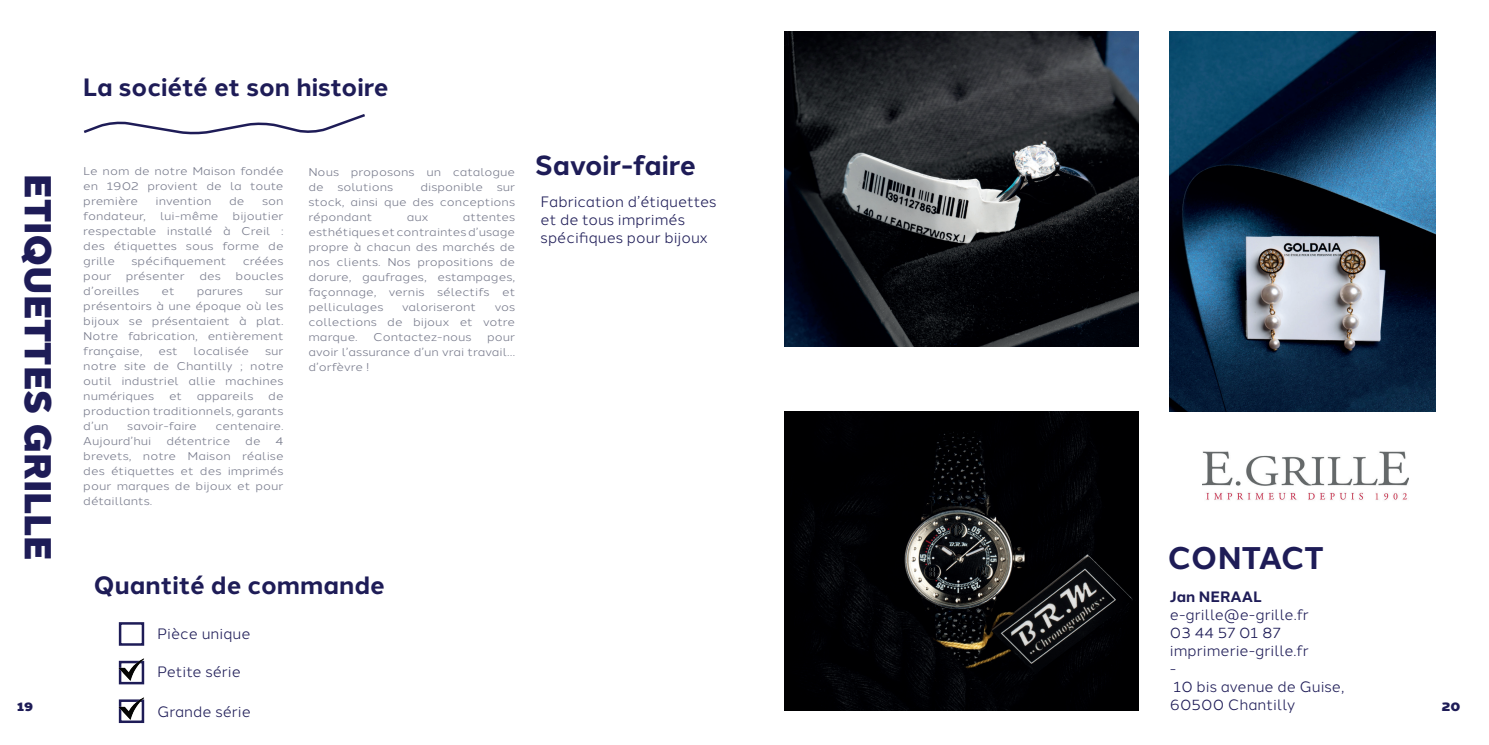
<style>
.page{position:relative;width:1489px;height:745px;background:#fff}
.page>*{position:absolute;margin:0;border:0;box-sizing:border-box;transform-origin:0 0}
.t1{font:900 37.5px "Halcom";color:#1e1c57}
.t2{font:700 31.25px "Halcom";letter-spacing:-.005em;color:#1e1c57}
.t3{font:700 27.5px "Halcom";color:#1e1c57}
.t4{font:700 25px "Halcom";color:#1e1c57}
.t5{font:15px/18px "Halcom";color:#1e1c57}
.t6{font:700 15px "Halcom";color:#1e1c57}
.t7{font:900 12.38px "Halcom";color:#1e1c57;scale:1.11 1}
.t8{font:11.25px/15px "Halcom";color:#797c8d;text-align:justify;scale:1.11 1}
</style>
<div class="page">
<svg style="left:83px;top:114px;width:282px;height:21px"></svg>
<div style="left:119px;top:621px;width:25px;height:24px;border:2px solid #1e1c57"></div>
<div style="left:119px;top:660px;width:25px;height:24px;border:2px solid #1e1c57"></div>
<img style="left:118px;top:697px;width:27px;height:25px">
<img style="left:118px;top:658px;width:27px;height:25px">
<img style="left:1169px;top:31px;width:266px;height:380px">
<img style="left:1202px;top:451px;width:206px;height:50px">
<img style="left:784px;top:31px;width:354px;height:315px">
<img style="left:784px;top:411px;width:354px;height:298px">
<p class="t4" style="left:83px;top:67px;width:307px">La société et son histoire</p>
<p class="t3" style="left:535px;top:143px;width:162px">Savoir-faire</p>
<p class="t5" style="left:540px;top:191px;width:177px">Fabrication d’étiquettes et de tous imprimés</p>
<p class="t5" style="left:540px;top:227px;width:169px">spécifiques pour bijoux</p>
<p class="t8" style="left:83px;top:162px;width:182px">Le nom de notre Maison fondée en 1902 provient de la toute première</p>
<p class="t8" style="left:308px;top:163px;width:188px">Nous proposons un catalogue de solutions</p>
<p class="t1" style="left:68px;top:174px;width:388px;rotate:90deg">ETIQUETTES GRILLE</p>
<p class="t8" style="left:308px;top:178px;width:188px;text-indent:112px">disponible sur stock, ainsi que des conceptions répondant</p>
<p class="t8" style="left:155px;top:192px;width:52px">invention</p>
<p class="t8" style="left:229px;top:192px;width:15px">de</p>
<p class="t8" style="left:83px;top:192px;width:182px;text-indent:179px">son fondateur, lui-même bijoutier respectable installé à Creil : des étiquettes sous forme de grille</p>
<p class="t8" style="left:308px;top:208px;width:188px;text-indent:154px">attentes esthétiques et contraintes d’usage propre à chacun des marchés de nos clients. Nos propositions de dorure, gaufrages, estampages, façonnage, vernis sélectifs et pelliculages</p>
<p class="t8" style="left:407px;top:208px;width:21px">aux</p>
<p class="t8" style="left:131px;top:252px;width:87px">spécifiquement</p>
<p class="t8" style="left:243px;top:252px;width:38px">créées</p>
<p class="t8" style="left:83px;top:267px;width:27px">pour</p>
<p class="t8" style="left:126px;top:267px;width:55px">présenter</p>
<p class="t8" style="left:199px;top:267px;width:21px">des</p>
<p class="t8" style="left:235px;top:267px;width:45px">boucles</p>
<p class="t8" style="left:83px;top:282px;width:52px">d’oreilles</p>
<p class="t8" style="left:161px;top:282px;width:13px">et</p>
<p class="t8" style="left:197px;top:282px;width:43px">parures</p>
<p class="t8" style="left:83px;top:282px;width:182px;text-indent:182px">sur présentoirs à une époque où les bijoux se présentaient à plat.<br>Notre fabrication, entièrement française,</p>
<p class="t8" style="left:402px;top:298px;width:68px">valoriseront</p>
<p class="t8" style="left:308px;top:298px;width:188px;text-indent:186px">vos collections de bijoux et votre marque.</p>
<p class="t8" style="left:373px;top:328px;width:90px">Contactez-nous</p>
<p class="t8" style="left:308px;top:328px;width:188px;text-indent:179px">pour avoir l’assurance d’un vrai travail… d’orfèvre !</p>
<p class="t8" style="left:158px;top:342px;width:19px">est</p>
<p class="t8" style="left:194px;top:342px;width:52px">localisée</p>
<p class="t8" style="left:83px;top:342px;width:182px;text-indent:182px">sur notre site de Chantilly ; notre outil industriel allie machines numériques</p>
<p class="t8" style="left:169px;top:387px;width:13px">et</p>
<p class="t8" style="left:197px;top:387px;width:53px">appareils</p>
<p class="t8" style="left:83px;top:387px;width:182px;text-indent:185px">de production traditionnels, garants d’un</p>
<p class="t8" style="left:127px;top:417px;width:64px">savoir-faire</p>
<p class="t8" style="left:215px;top:417px;width:63px">centenaire.</p>
<p class="t8" style="left:83px;top:432px;width:63px">Aujourd’hui</p>
<p class="t8" style="left:166px;top:432px;width:59px">détentrice</p>
<p class="t8" style="left:245px;top:432px;width:15px">de</p>
<p class="t8" style="left:83px;top:432px;width:182px;text-indent:192px">4 brevets, notre Maison réalise des étiquettes et des imprimés pour marques de bijoux et pour détaillants.</p>
<p class="t2" style="left:1167px;top:532px;width:158px">CONTACT</p>
<p class="t6" style="left:1169px;top:584px;width:93px">Jan NERAAL</p>
<p class="t5" style="left:1169px;top:604px;width:140px">e-grille@e-grille.fr</p>
<p class="t5" style="left:1169px;top:622px;width:112px">03 44 57 01 87</p>
<p class="t5" style="left:1169px;top:640px;width:140px">imprimerie-grille.fr</p>
<p class="t5" style="left:1169px;top:658px;width:8px">-</p>
<p class="t5" style="left:1173px;top:676px;width:172px">10 bis avenue de Guise,</p>
<p class="t4" style="left:93px;top:565px;width:293px">Quantité de commande</p>
<p class="t5" style="left:157px;top:622px;width:95px">Pièce unique</p>
<p class="t5" style="left:157px;top:660px;width:85px">Petite série</p>
<p class="t5" style="left:157px;top:701px;width:95px">Grande série</p>
<p class="t7" style="left:17px;top:695px;width:16px">19</p>
<p class="t5" style="left:1169px;top:694px;width:127px">60500 Chantilly</p>
<p class="t7" style="left:1441px;top:695px;width:18px">20</p>
</div>
